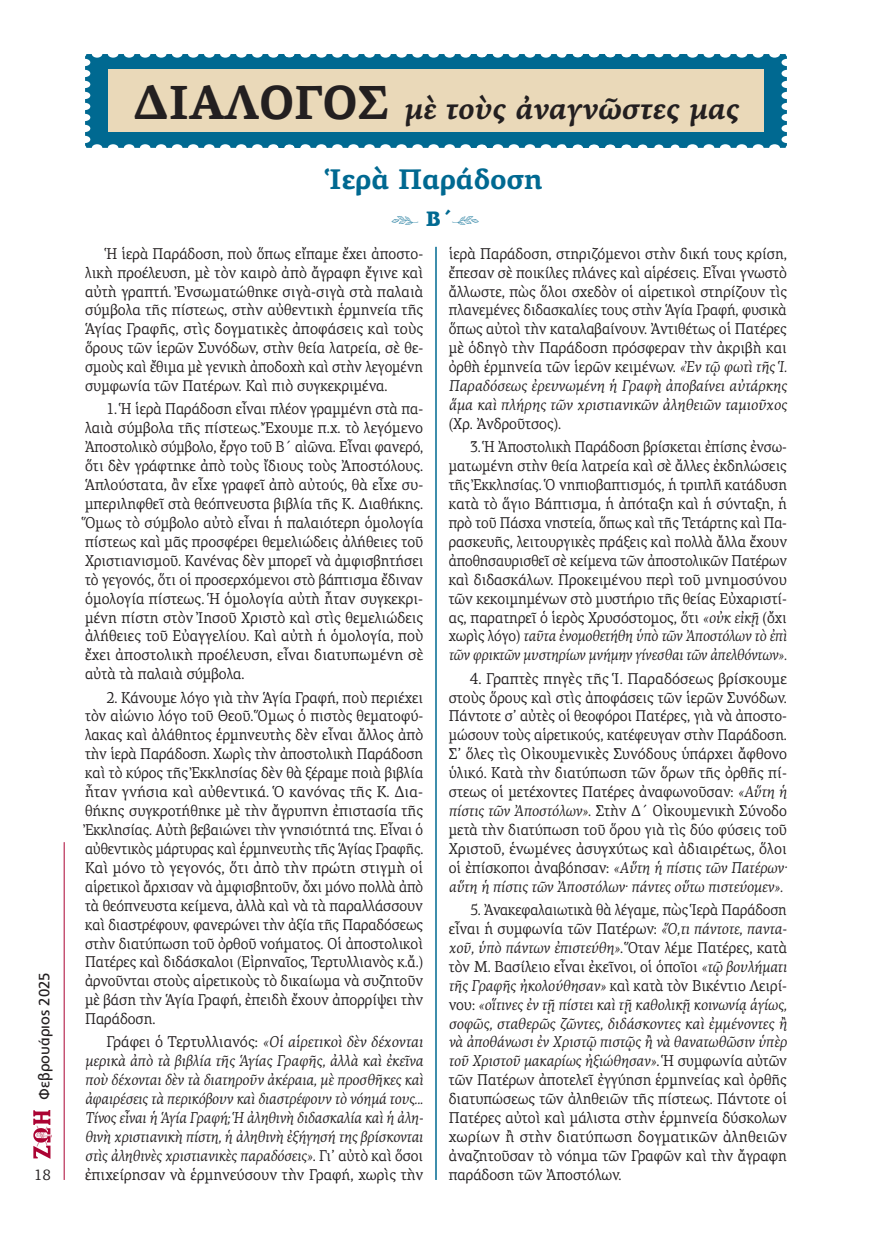
<style>
.page{position:relative;width:872px;height:1234px;background:#fff}
.page>*{position:absolute;margin:0;border:0;box-sizing:border-box;transform-origin:0 0}
.t1{font:italic 700 30px "PF Agora Serif Pro";color:#231f20}
.t2{font:700 28.5px "PF Agora Serif Pro";letter-spacing:-.01em;color:#006991}
.t3{font:900 21px "PF Agora Serif Pro";color:#006991}
.t4{font:15.75px/18.9px "PF Agora Serif Pro";color:#231f20;text-align:justify;scale:.89 1}
.t5{font:15.75px/18.9px "PF Agora Serif Pro";color:#231f20;text-align:justify;scale:.91 1}
.t6{font:15.75px/18.9px "PF Agora Serif Pro";color:#231f20;text-align:justify;scale:.9 1}
.t7{font:15.75px/18.9px "PF Agora Serif Pro";color:#231f20;text-align:justify;scale:.94 1}
.t8{font:15.75px/18.9px "PF Agora Serif Pro";color:#231f20;text-align:justify;scale:.92 1}
.t9{font:italic 15.75px/18.9px "PF Agora Serif Pro";letter-spacing:-.005em;color:#231f20;text-align:justify;scale:.93 1}
.t10{font:15px "PF Catalog Poly";color:#231f20}
.t11{font:15px "PF Agora Serif Pro";color:#231f20}
.s1{font-style:normal;font-size:48px}
.s2{font-family:"KS Decorative";font-weight:400}
.s3{font-style:normal}
.s4{font-style:italic}
</style>
<div class="page">
<hr style="left:64px;top:842px;width:1px;height:337px;background:#ab0333">
<img style="left:33px;top:1110px;width:19px;height:48px">
<hr style="left:435px;top:247px;width:2px;height:932px;background:#006991">
<svg style="left:85px;top:54px;width:702px;height:94px;background:#257e9f"></svg>
<div style="left:108px;top:70px;width:655px;height:62px;background:#ead9b9"></div>
<p class="t10" style="left:36px;top:1099px;width:129px;rotate:-90deg">Φεβρουάριος 2025</p>
<p class="t11" style="left:34px;top:1165px;width:18px">18</p>
<h1 class="t1" style="left:133px;top:90px;width:607px"><span class="s1">ΔΙΑΛΟΓΟΣ</span> μὲ τοὺς ἀναγνῶστες μας</h1>
<h2 class="t2" style="left:329px;top:161px;width:216px">Ἱερὰ Παράδοση</h2>
<h3 class="t3" style="left:426px;top:205px;width:55px">B΄<span class="s2">/</span></h3>
<p class="t5" style="left:85px;top:244px;width:373px;text-indent:21px">Ἡ ἱερὰ Παράδοση, ποὺ ὅπως εἴπαμε ἔχει ἀποστο&shy;λικὴ προέλευση, μὲ τὸν καιρὸ ἀπὸ ἄγραφη ἔγινε καὶ αὐτὴ γραπτή. Ἐνσωματώθηκε σιγὰ-σιγὰ στὰ παλαιὰ σύμβολα τῆς πίστεως, στὴν αὐθεντικὴ ἑρμηνεία τῆς Ἁγίας Γραφῆς, στὶς δογματικὲς ἀποφάσεις καὶ τοὺς ὅρους τῶν ἱερῶν Συνόδων, στὴν θεία λατρεία, σὲ θε&shy;σμοὺς καὶ ἔθιμα μὲ γενικὴ ἀποδοχὴ καὶ στὴν λεγομένη συμφωνία τῶν Πατέρων. Καὶ πιὸ συγκεκριμένα.</p>
<p class="t6" style="left:85px;top:399px;width:377px;text-indent:21px">1. Ἡ ἱερὰ Παράδοση εἶναι πλέον γραμμένη στὰ πα&shy;λαιὰ σύμβολα τῆς πίστεως. Ἔχουμε π.χ. τὸ λεγόμενο Ἀποστολικὸ σύμβολο, ἔργο τοῦ Β΄ αἰῶνα. Εἶναι φανερό, ὅτι δὲν γράφτηκε ἀπὸ τοὺς ἴδιους τοὺς Ἀποστόλους.<br>Ἁπλούστατα, ἂν εἶχε γραφεῖ ἀπὸ αὐτούς, θὰ εἶχε συ&shy;μπεριληφθεῖ στὰ θεόπνευστα βιβλία τῆς Κ. Διαθήκης.<br>Ὅμως τὸ σύμβολο αὐτὸ εἶναι ἡ παλαιότερη ὁμολογία πίστεως καὶ μᾶς προσφέρει θεμελιώδεις ἀλήθειες τοῦ Χριστιανισμοῦ. Κανένας δὲν μπορεῖ νὰ ἀμφισβητήσει τὸ γεγονός, ὅτι οἱ προσερχόμενοι στὸ βάπτισμα ἔδιναν ὁμολογία πίστεως. Ἡ ὁμολογία αὐτὴ ἦταν συγκεκρι&shy;μένη πίστη στὸν Ἰησοῦ Χριστὸ καὶ στὶς θεμελιώδεις ἀλήθειες τοῦ Εὐαγγελίου. Καὶ αὐτὴ ἡ ὁμολογία, ποὺ ἔχει ἀποστολικὴ προέλευση, εἶναι διατυπωμένη σὲ αὐτὰ τὰ παλαιὰ σύμβολα.</p>
<p class="t5" style="left:85px;top:687px;width:373px;text-indent:21px">2. Κάνουμε λόγο γιὰ τὴν Ἁγία Γραφή, ποὺ περιέχει τὸν αἰώνιο λόγο τοῦ Θεοῦ. Ὅμως ὁ πιστὸς θεματοφύ&shy;λακας καὶ ἀλάθητος ἑρμηνευτὴς δὲν εἶναι ἄλλος ἀπὸ τὴν ἱερὰ Παράδοση. Χωρὶς τὴν ἀποστολικὴ Παράδοση καὶ τὸ κύρος τῆς Ἐκκλησίας δὲν θὰ ξέραμε ποιὰ βιβλία ἦταν γνήσια καὶ αὐθεντικά. Ὁ κανόνας τῆς Κ. Δια&shy;θήκης συγκροτήθηκε μὲ τὴν ἄγρυπνη ἐπιστασία τῆς Ἐκκλησίας. Αὐτὴ βεβαιώνει τὴν γνησιότητά της. Εἶναι ὁ αὐθεντικὸς μάρτυρας καὶ ἑρμηνευτὴς τῆς Ἁγίας Γραφῆς.<br>Καὶ μόνο τὸ γεγονός, ὅτι ἀπὸ τὴν πρώτη στιγμὴ οἱ αἱρετικοὶ ἄρχισαν νὰ ἀμφισβητοῦν, ὄχι μόνο πολλὰ ἀπὸ τὰ θεόπνευστα κείμενα, ἀλλὰ καὶ νὰ τὰ παραλλάσσουν καὶ διαστρέφουν, φανερώνει τὴν ἀξία τῆς Παραδόσεως στὴν διατύπωση τοῦ ὀρθοῦ νοήματος. Οἱ ἀποστολικοὶ Πατέρες καὶ διδάσκαλοι (Εἰρηναῖος, Τερτυλλιανὸς κ.ἄ.) ἀρνοῦνται στοὺς αἱρετικοὺς τὸ δικαίωμα νὰ συζητοῦν μὲ βάση τὴν Ἁγία Γραφή, ἐπειδὴ ἔχουν ἀπορρίψει τὴν Παράδοση.</p>
<p class="t9" style="left:85px;top:1032px;width:365px;text-indent:21px"><span class="s3">Γράφει ὁ Τερτυλλιανός:</span> «Οἱ αἱρετικοὶ δὲν δέχονται μερικὰ ἀπὸ τὰ βιβλία τῆς Ἁγίας Γραφῆς, ἀλλὰ καὶ ἐκεῖνα ποὺ δέχονται δὲν τὰ διατηροῦν ἀκέραια, μὲ προσθῆκες καὶ ἀφαιρέσεις τὰ περικόβουν καὶ διαστρέφουν τὸ νόημά τους...<br>Τίνος εἶναι ἡ Ἁγία Γραφή; Ἡ ἀληθινὴ διδασκαλία καὶ ἡ ἀλη&shy;θινὴ χριστιανικὴ πίστη, ἡ ἀληθινὴ ἐξήγησή της βρίσκονται στὶς ἀληθινὲς χριστιανικὲς παραδόσεις»<span class="s3">. Γι’ αὐτὸ καὶ ὅσοι ἐπιχείρησαν νὰ ἑρμηνεύσουν τὴν Γραφή, χωρὶς τὴν</span></p>
<p class="t8" style="left:449px;top:244px;width:369px">ἱερὰ Παράδοση, στηριζόμενοι στὴν δική τους κρίση, ἔπεσαν σὲ ποικίλες πλάνες καὶ αἱρέσεις. Εἶναι γνωστὸ ἄλλωστε, πὼς ὅλοι σχεδὸν οἱ αἱρετικοὶ στηρίζουν τὶς πλανεμένες διδασκαλίες τους στὴν Ἁγία Γραφή, φυσικὰ ὅπως αὐτοὶ τὴν καταλαβαίνουν. Ἀντιθέτως οἱ Πατέρες μὲ ὁδηγὸ τὴν Παράδοση πρόσφεραν τὴν ἀκριβὴ και ὀρθὴ ἑρμηνεία τῶν ἱερῶν κειμένων. <span class="s4">«Ἐν τῷ φωτὶ τῆς Ἱ.<br>Παραδόσεως ἐρευνωμένη ἡ Γραφὴ ἀποβαίνει αὐτάρκης ἅμα καὶ πλήρης τῶν χριστιανικῶν ἀληθειῶν ταμιοῦχος</span></p>
<p class="t5" style="left:449px;top:414px;width:125px">(Χρ. Ἀνδροῦτσος).</p>
<p class="t4" style="left:449px;top:437px;width:382px;text-indent:21px">3. Ἡ Ἀποστολικὴ Παράδοση βρίσκεται ἐπίσης ἐνσω&shy;ματωμένη στὴν θεία λατρεία καὶ σὲ ἄλλες ἐκδηλώσεις τῆς Ἐκκλησίας. Ὁ νηπιοβαπτισμός, ἡ τριπλῆ κατάδυση κατὰ τὸ ἅγιο Βάπτισμα, ἡ ἀπόταξη καὶ ἡ σύνταξη, ἡ πρὸ τοῦ Πάσχα νηστεία, ὅπως καὶ τῆς Τετάρτης καὶ Πα&shy;ρασκευῆς, λειτουργικὲς πράξεις καὶ πολλὰ ἄλλα ἔχουν ἀποθησαυρισθεῖ σὲ κείμενα τῶν ἀποστολικῶν Πατέρων καὶ διδασκάλων. Προκειμένου περὶ τοῦ μνημοσύνου τῶν κεκοιμημένων στὸ μυστήριο τῆς θείας Εὐχαριστί&shy;ας, παρατηρεῖ ὁ ἱερὸς Χρυσόστομος, ὅτι <span class="s4">«οὐκ εἰκῇ</span> (ὄχι χωρὶς λόγο) <span class="s4">ταῦτα ἐνομοθετήθη ὑπὸ τῶν Ἀποστόλων τὸ ἐπὶ τῶν φρικτῶν μυστηρίων μνήμην γίνεσθαι τῶν ἀπελθόντων».</span></p>
<p class="t7" style="left:449px;top:668px;width:361px;text-indent:21px">4. Γραπτὲς πηγὲς τῆς Ἱ. Παραδόσεως βρίσκουμε στοὺς ὅρους καὶ στὶς ἀποφάσεις τῶν ἱερῶν Συνόδων.<br>Πάντοτε σ’ αὐτὲς οἱ θεοφόροι Πατέρες, γιὰ νὰ ἀποστο&shy;μώσουν τοὺς αἱρετικούς, κατέφευγαν στὴν Παράδοση.<br>Σ’ ὅλες τὶς Οἰκουμενικὲς Συνόδους ὑπάρχει ἄφθονο ὑλικό. Κατὰ τὴν διατύπωση τῶν ὅρων τῆς ὀρθῆς πί&shy;στεως οἱ μετέχοντες Πατέρες ἀναφωνοῦσαν: <span class="s4">«Αὕτη ἡ πίστις τῶν Ἀποστόλων»</span>. Στὴν Δ΄ Οἰκουμενικὴ Σύνοδο μετὰ τὴν διατύπωση τοῦ ὅρου γιὰ τὶς δύο φύσεις τοῦ Χριστοῦ, ἑνωμένες ἀσυγχύτως καὶ ἀδιαιρέτως, ὅλοι οἱ ἐπίσκοποι ἀναβόησαν: <span class="s4">«Αὕτη ἡ πίστις τῶν Πατέρων· αὕτη ἡ πίστις τῶν Ἀποστόλων· πάντες οὕτω πιστεύομεν».</span></p>
<p class="t4" style="left:449px;top:900px;width:382px;text-indent:21px">5. Ἀνακεφαλαιωτικὰ θὰ λέγαμε, πὼς Ἱερὰ Παράδοση εἶναι ἡ συμφωνία τῶν Πατέρων: <span class="s4">«Ὅ,τι πάντοτε, παντα&shy;χοῦ, ὑπὸ πάντων ἐπιστεύθη»</span>. Ὅταν λέμε Πατέρες, κατὰ τὸν Μ. Βασίλειο εἶναι ἐκεῖνοι, οἱ ὁποῖοι <span class="s4">«τῷ βουλήματι τῆς Γραφῆς ἠκολούθησαν»</span> καὶ κατὰ τὸν Βικέντιο Λειρί&shy;νου: <span class="s4">«οἵτινες ἐν τῇ πίστει καὶ τῇ καθολικῇ κοινωνίᾳ ἁγίως, σοφῶς, σταθερῶς ζῶντες, διδάσκοντες καὶ ἐμμένοντες ἢ νὰ ἀποθάνωσι ἐν Χριστῷ πιστῷς ἢ νὰ θανατωθῶσιν ὑπὲρ τοῦ Χριστοῦ μακαρίως ἠξιώθησαν»</span>. Ἡ συμφωνία αὐτῶν τῶν Πατέρων ἀποτελεῖ ἐγγύηση ἑρμηνείας καὶ ὀρθῆς διατυπώσεως τῶν ἀληθειῶν τῆς πίστεως. Πάντοτε οἱ Πατέρες αὐτοὶ καὶ μάλιστα στὴν ἑρμηνεία δύσκολων χωρίων ἢ στὴν διατύπωση δογματικῶν ἀληθειῶν ἀναζητοῦσαν τὸ νόημα τῶν Γραφῶν καὶ τὴν ἄγραφη παράδοση τῶν Ἀποστόλων.</p>
</div>
